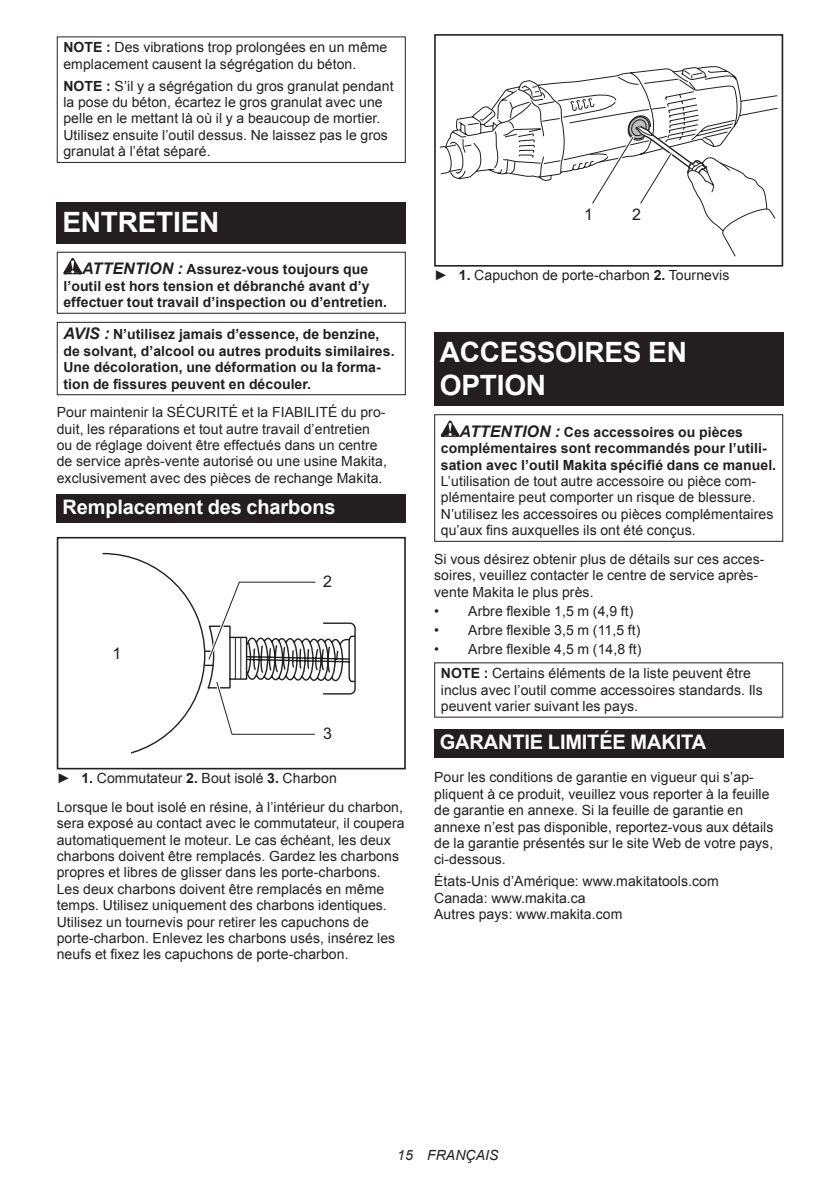
<style>
.page{position:relative;width:840px;height:1191px;background:#fff}
.page>*{position:absolute;margin:0;border:0;box-sizing:border-box;transform-origin:0 0}
.t1{font:700 28px/32.8px "Arial";letter-spacing:-.01em;color:#fff}
.t2{font:700 20px "Arial";letter-spacing:-.01em;color:#fff}
.t3{font:16px "Arial";color:#231f20}
.t4{font:14px/16.4px "Arial";letter-spacing:.005em;color:#231f20}
.t5{font:700 14px/16.4px "Arial";letter-spacing:.005em;color:#231f20}
.t6{font:italic 14px "Arial";letter-spacing:.005em;color:#231f20}
.s1{font-weight:700}
.s2{font-style:italic;font-size:16px}
</style>
<div class="page">
<div style="left:57px;top:36px;width:348px;height:127px;border:1px solid #231f20"></div>
<div style="left:57px;top:203px;width:348px;height:41px;background:#231f20"></div>
<svg style="left:63px;top:258px;width:19px;height:16px"></svg>
<div style="left:57px;top:252px;width:348px;height:62px;border:1px solid #231f20"></div>
<div style="left:57px;top:322px;width:348px;height:73px;border:1px solid #231f20"></div>
<div style="left:57px;top:494px;width:348px;height:28px;background:#231f20"></div>
<svg style="left:102px;top:552px;width:254px;height:202px"></svg>
<svg style="left:203px;top:578px;width:152px;height:160px"></svg>
<div style="left:57px;top:741px;width:73px;height:28px;background:#fff"></div>
<div style="left:57px;top:537px;width:348px;height:232px;border:2px solid #231f20"></div>
<div style="left:434px;top:34px;width:348px;height:233px;border:2px solid #231f20"></div>
<svg style="left:439px;top:70px;width:336px;height:187px"></svg>
<div style="left:434px;top:332px;width:348px;height:74px;background:#231f20"></div>
<svg style="left:440px;top:420px;width:19px;height:17px"></svg>
<div style="left:434px;top:414px;width:348px;height:128px;border:1px solid #231f20"></div>
<div style="left:434px;top:729px;width:348px;height:28px;background:#231f20"></div>
<p class="t4" style="left:63px;top:39px;width:325px"><span class="s1">NOTE :</span> Des vibrations trop prolongées en un même emplacement causent la ségrégation du béton.</p>
<p class="t4" style="left:63px;top:78px;width:331px"><span class="s1">NOTE :</span> S’il y a ségrégation du gros granulat pendant la pose du béton, écartez le gros granulat avec une pelle en le mettant là où il y a beaucoup de mortier.<br>Utilisez ensuite l’outil dessus. Ne laissez pas le gros granulat à l’état séparé.</p>
<h1 class="t1" style="left:62px;top:207px;width:158px">ENTRETIEN</h1>
<p class="t5" style="left:63px;top:262px;width:325px;text-indent:19px"><span class="s2">ATTENTION :</span> Assurez-vous toujours que l’outil est hors tension et débranché avant d’y effectuer tout travail d’inspection ou d’entretien.</p>
<p class="t5" style="left:63px;top:327px;width:332px"><span class="s2">AVIS :</span> N’utilisez jamais d’essence, de benzine, de solvant, d’alcool ou autres produits similaires.<br>Une décoloration, une déformation ou la forma&shy;tion de fissures peuvent en découler.</p>
<p class="t4" style="left:57px;top:404px;width:331px">Pour maintenir la SÉCURITÉ et la FIABILITÉ du pro&shy;duit, les réparations et tout autre travail d’entretien ou de réglage doivent être effectués dans un centre de service après-vente autorisé ou une usine Makita, exclusivement avec des pièces de rechange Makita.</p>
<h2 class="t2" style="left:62px;top:494px;width:274px">Remplacement des charbons</h2>
<p class="t3" style="left:112px;top:643px;width:10px">1</p>
<p class="t3" style="left:323px;top:571px;width:10px">2</p>
<p class="t3" style="left:323px;top:723px;width:10px">3</p>
<p class="t4" style="left:57px;top:764px;width:347px;line-height:28.8px">► <span class="s1">1.</span> Commutateur <span class="s1">2.</span> Bout isolé <span class="s1">3.</span> Charbon<br>Lorsque le bout isolé en résine, à l’intérieur du charbon,</p>
<p class="t4" style="left:57px;top:815px;width:349px">sera exposé au contact avec le commutateur, il coupera automatiquement le moteur. Le cas échéant, les deux charbons doivent être remplacés. Gardez les charbons propres et libres de glisser dans les porte-charbons.<br>Les deux charbons doivent être remplacés en même temps. Utilisez uniquement des charbons identiques.<br>Utilisez un tournevis pour retirer les capuchons de porte-charbon. Enlevez les charbons usés, insérez les neufs et fixez les capuchons de porte-charbon.</p>
<p class="t3" style="left:584px;top:204px;width:10px">1</p>
<p class="t3" style="left:632px;top:204px;width:10px">2</p>
<p class="t4" style="left:434px;top:267px;width:296px">► <span class="s1">1.</span> Capuchon de porte-charbon <span class="s1">2.</span> Tournevis</p>
<h1 class="t1" style="left:439px;top:337px;width:248px">ACCESSOIRES EN<br>OPTION</h1>
<p class="t5" style="left:440px;top:424px;width:336px;text-indent:19px"><span class="s2">ATTENTION :</span> Ces accessoires ou pièces complémentaires sont recommandés pour l’utili&shy;sation avec l’outil Makita spécifié dans ce manuel.</p>
<p class="t4" style="left:440px;top:473px;width:334px">L’utilisation de tout autre accessoire ou pièce com&shy;plémentaire peut comporter un risque de blessure.<br>N’utilisez les accessoires ou pièces complémentaires qu’aux fins auxquelles ils ont été conçus.</p>
<p class="t4" style="left:434px;top:551px;width:331px">Si vous désirez obtenir plus de détails sur ces acces&shy;soires, veuillez contacter le centre de service après&shy;vente Makita le plus près.</p>
<p class="t4" style="left:434px;top:603px;width:201px">• Arbre flexible 1,5 m (4,9 ft)</p>
<p class="t4" style="left:434px;top:622px;width:208px">• Arbre flexible 3,5 m (11,5 ft)</p>
<p class="t4" style="left:440px;top:637px;width:311px;line-height:23.8px;text-indent:-7px">• Arbre flexible 4,5 m (14,8 ft)<br><span class="s1">NOTE :</span> Certains éléments de la liste peuvent être</p>
<p class="t4" style="left:440px;top:681px;width:323px">inclus avec l’outil comme accessoires standards. Ils peuvent varier suivant les pays.</p>
<h2 class="t2" style="left:439px;top:728px;width:268px">GARANTIE LIMITÉE MAKITA</h2>
<p class="t4" style="left:434px;top:769px;width:340px">Pour les conditions de garantie en vigueur qui s’ap&shy;pliquent à ce produit, veuillez vous reporter à la feuille de garantie en annexe. Si la feuille de garantie en annexe n’est pas disponible, reportez-vous aux détails de la garantie présentés sur le site Web de votre pays, ci-dessous.</p>
<p class="t4" style="left:434px;top:873px;width:286px">États-Unis d’Amérique: www.makitatools.com<br>Canada: www.makita.ca<br>Autres pays: www.makita.com</p>
<p class="t6" style="left:397px;top:1146px;width:103px">15 FRANÇAIS</p>
</div>
